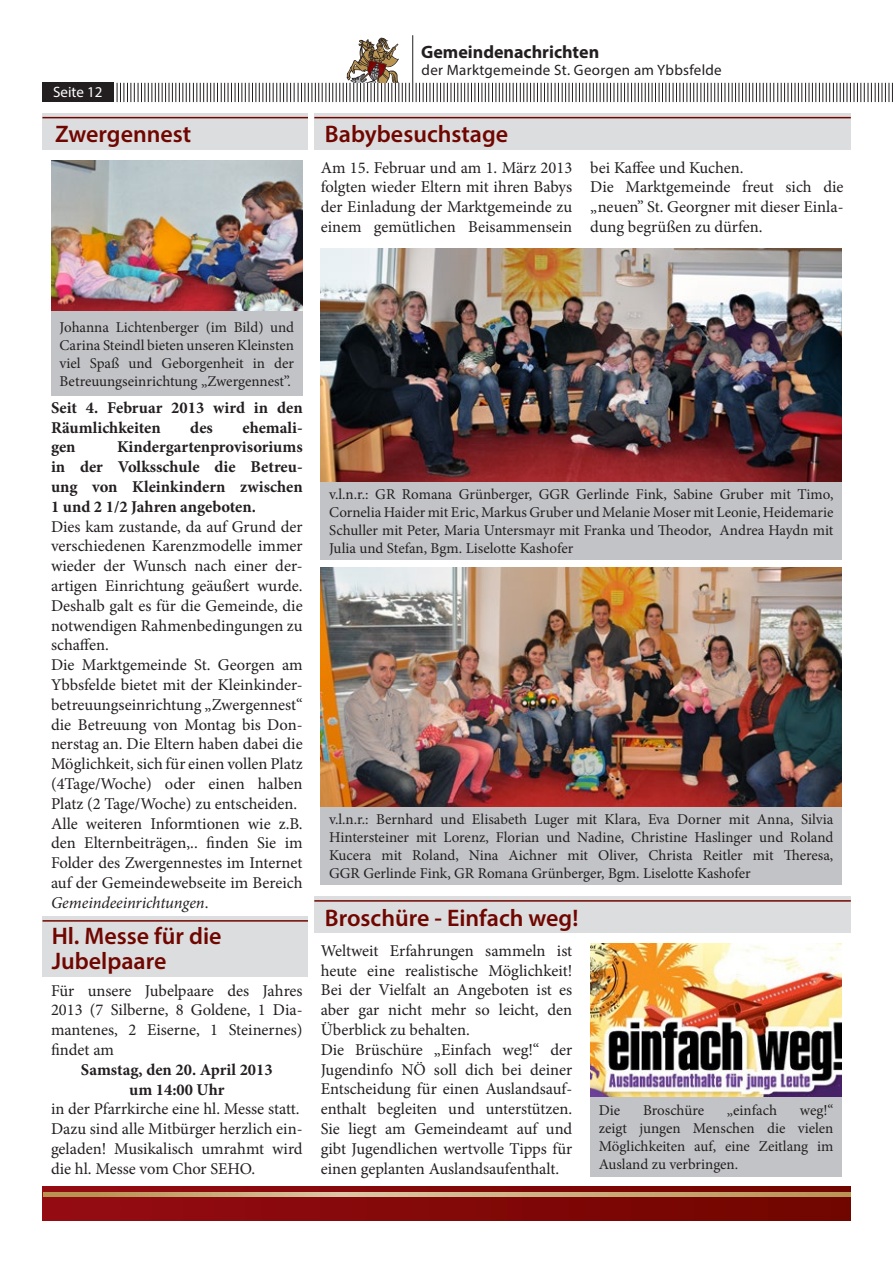
<style>
.page{position:relative;width:893px;height:1263px;background:#fff}
.page>*{position:absolute;margin:0;border:0;box-sizing:border-box;transform-origin:0 0}
.t1{font:600 24px/25.5px "Myriad Pro";color:#700600}
.t2{font:700 18px "Myriad Pro";color:#231f20}
.t3{font:16.5px/19.8px "Minion Pro";color:#231f20}
.t4{font:700 16.5px/19.8px "Minion Pro";color:#231f20}
.t5{font:15px/18px "Minion Pro";color:#231f20;text-align:justify}
.t6{font:15px "Myriad Pro";letter-spacing:.02em;color:#231f20}
.t7{font:15px "Myriad Pro";color:#fff}
.s1{font-style:italic}
</style>
<div class="page">
<hr style="left:412px;top:35px;width:1px;height:67px;background:#231f20">
<svg style="left:416px;top:83px;width:477px;height:19px"></svg>
<div style="left:43px;top:83px;width:71px;height:19px;background:#231f20"></div>
<svg style="left:117px;top:37px;width:293px;height:65px"></svg>
<svg style="left:43px;top:1186px;width:808px;height:34px;background:#850d0c"></svg>
<svg style="left:44px;top:1192px;width:807px;height:4px;background:#c9aa78"></svg>
<div style="left:42px;top:113px;width:266px;height:36px;background:#dcdddf"></div>
<div style="left:314px;top:113px;width:537px;height:36px;background:#dcdddf"></div>
<div style="left:314px;top:896px;width:537px;height:37px;background:#dcdddf"></div>
<hr style="left:42px;top:117px;width:266px;height:1px;background:#700600">
<hr style="left:314px;top:117px;width:537px;height:1px;background:#700600">
<hr style="left:314px;top:900px;width:537px;height:2px;background:#700600">
<img style="left:321px;top:249px;width:521px;height:233px">
<img style="left:321px;top:567px;width:521px;height:240px">
<div style="left:321px;top:482px;width:521px;height:77px;background:#c2c3c6"></div>
<div style="left:51px;top:311px;width:252px;height:85px;background:#c2c3c6"></div>
<div style="left:590px;top:1096px;width:252px;height:81px;background:#c2c3c6"></div>
<div style="left:321px;top:807px;width:521px;height:77px;background:#c2c3c6"></div>
<img style="left:51px;top:161px;width:252px;height:150px">
<img style="left:590px;top:944px;width:252px;height:152px">
<div style="left:43px;top:916px;width:265px;height:61px;background:#dcdddf"></div>
<hr style="left:43px;top:920px;width:265px;height:2px;background:#700600">
<p class="t2" style="left:421px;top:40px;width:180px">Gemeindenachrichten</p>
<p class="t7" style="left:53px;top:83px;width:51px">Seite 12</p>
<p class="t6" style="left:422px;top:61px;width:302px">der Marktgemeinde St. Georgen am Ybbsfelde</p>
<h1 class="t1" style="left:55px;top:121px;width:138px">Zwergennest</h1>
<h1 class="t1" style="left:325px;top:121px;width:185px">Babybesuchstage</h1>
<p class="t3" style="left:321px;top:158px;width:253px;text-align:justify">Am 15. Februar und am 1. März 2013 folgten wieder Eltern mit ihren Babys der Einladung der Marktgemeinde zu einem gemütlichen Beisammensein</p>
<p class="t3" style="left:590px;top:158px;width:255px">bei Kaffee und Kuchen.<br>Die Marktgemeinde freut sich die „neuen” St. Georgner mit dieser Einla&shy;dung begrüßen zu dürfen.</p>
<p class="t5" style="left:60px;top:318px;width:236px">Johanna Lichtenberger (im Bild) und Carina Steindl bieten unseren Kleinsten viel Spaß und Geborgenheit in der Betreuungseinrichtung „Zwergennest”.</p>
<p class="t4" style="left:51px;top:397px;width:253px">Seit 4. Februar 2013 wird in den<br>Räumlichkeiten</p>
<p class="t4" style="left:190px;top:417px;width:24px">des</p>
<p class="t4" style="left:243px;top:417px;width:62px">ehemali-</p>
<p class="t4" style="left:51px;top:437px;width:253px;text-align:justify;text-indent:66px">Kindergartenprovisoriums in der Volksschule die Betreu&shy;ung von Kleinkindern zwischen 1 und 2 1/2 Jahren angeboten.</p>
<p class="t3" style="left:51px;top:516px;width:253px">Dies kam zustande, da auf Grund der verschiedenen Karenzmodelle immer wieder der Wunsch nach einer der&shy;artigen Einrichtung geäußert wurde.<br>Deshalb galt es für die Gemeinde, die notwendigen Rahmenbedingungen zu schaffen.<br>Die Marktgemeinde St. Georgen am Ybbsfelde bietet mit der Kleinkinder&shy;betreuungseinrichtung „Zwergennest“ die Betreuung von Montag bis Don&shy;nerstag an. Die Eltern haben dabei die Möglichkeit, sich für einen vollen Platz (4Tage/Woche) oder einen halben Platz (2 Tage/Woche) zu entscheiden.<br>Alle weiteren Informtionen wie z.B. den Elternbeiträgen,.. finden Sie im Folder des Zwergennestes im Internet auf der Gemeindewebseite im Bereich <span class="s1">Gemeindeeinrichtungen</span>.</p>
<p class="t4" style="left:51px;top:437px;width:26px">gen</p>
<h1 class="t1" style="left:52px;top:922px;width:171px">Hl. Messe für die<br>Jubelpaare</h1>
<p class="t3" style="left:51px;top:980px;width:253px;text-align:justify">Für unsere Jubelpaare des Jahres 2013 (7 Silberne, 8 Goldene, 1 Dia&shy;mantenes, 2 Eiserne, 1 Steinernes) findet am</p>
<p class="t4" style="left:81px;top:1059px;width:193px;text-align:center">Samstag, den 20. April 2013 um 14:00 Uhr</p>
<p class="t3" style="left:51px;top:1099px;width:253px">in der Pfarrkirche eine hl. Messe statt.<br>Dazu sind alle Mitbürger herzlich ein&shy;geladen! Musikalisch umrahmt wird die hl. Messe vom Chor SEHO.</p>
<p class="t5" style="left:329px;top:486px;width:506px">v.l.n.r.: GR Romana Grünberger, GGR Gerlinde Fink, Sabine Gruber mit Timo, Cornelia Haider mit Eric, Markus Gruber und Melanie Moser mit Leonie, Heidemarie Schuller mit Peter, Maria Untersmayr mit Franka und Theodor, Andrea Haydn mit Julia und Stefan, Bgm. Liselotte Kashofer</p>
<p class="t5" style="left:329px;top:810px;width:506px">v.l.n.r.: Bernhard und Elisabeth Luger mit Klara, Eva Dorner mit Anna, Silvia Hintersteiner mit Lorenz, Florian und Nadine, Christine Haslinger und Roland Kucera mit Roland, Nina Aichner mit Oliver, Christa Reitler mit Theresa, GGR Gerlinde Fink, GR Romana Grünberger, Bgm. Liselotte Kashofer</p>
<h1 class="t1" style="left:325px;top:904px;width:255px">Broschüre - Einfach weg!</h1>
<p class="t3" style="left:321px;top:941px;width:253px">Weltweit Erfahrungen sammeln ist heute eine realistische Möglichkeit!<br>Bei der Vielfalt an Angeboten ist es aber gar nicht mehr so leicht, den Überblick zu behalten.<br>Die Brüschüre „Einfach weg!“ der Jugendinfo NÖ soll dich bei deiner Entscheidung für einen Auslandsauf&shy;enthalt begleiten und unterstützen.<br>Sie liegt am Gemeindeamt auf und gibt Jugendlichen wertvolle Tipps für einen geplanten Auslandsaufenthalt.</p>
<p class="t5" style="left:599px;top:1101px;width:236px;text-indent:201px">weg!“ zeigt jungen Menschen die vielen Möglichkeiten auf, eine Zeitlang im Ausland zu verbringen.</p>
<p class="t5" style="left:599px;top:1101px;width:23px">Die</p>
<p class="t5" style="left:643px;top:1101px;width:63px">Broschüre</p>
<p class="t5" style="left:727px;top:1101px;width:52px">„einfach</p>
</div>
